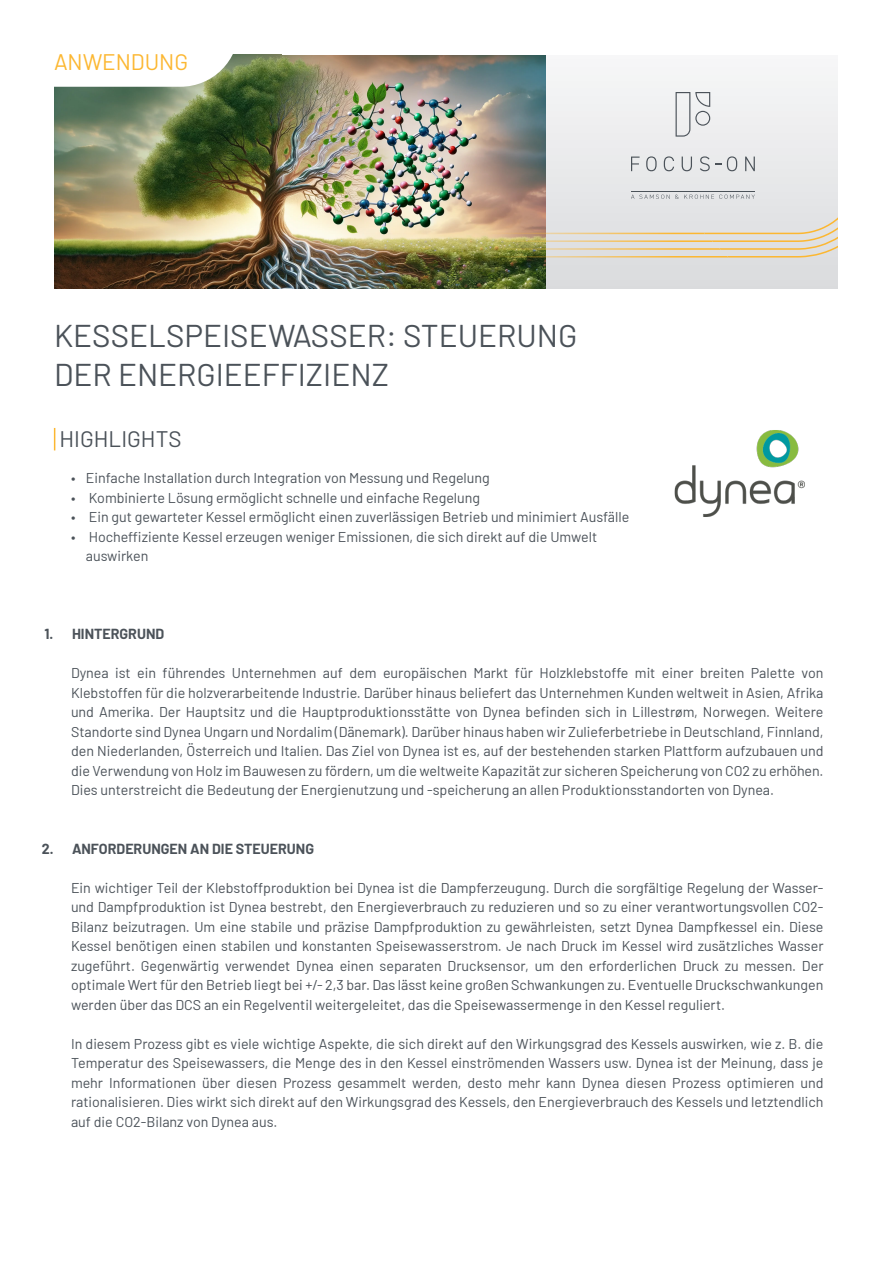
<style>
.page{position:relative;width:893px;height:1263px;background:#fff}
.page>*{position:absolute;margin:0;border:0;box-sizing:border-box;transform-origin:0 0}
.t1{font:31.5px/39px "Barlow";color:#4b5259}
.Highlights{font:22.5px "Barlow";color:#4b5259}
.Meta_Title{font:22.5px "Barlow";color:#fcb731}
.Floating_Text{font:14.25px/19.5px "Barlow";color:#4b5259;text-align:justify}
.Subline{font:700 14.25px "Barlow";color:#4b5259}
</style>
<div class="page">
<img style="left:54px;top:54px;width:493px;height:234px">
<div style="left:547px;top:54px;width:292px;height:234px;background:#dcdddf"></div>
<svg style="left:54px;top:54px;width:185px;height:33px"></svg>
<svg style="left:54px;top:428px;width:1px;height:22px"></svg>
<img style="left:327px;top:54px;width:304px;height:204px">
<svg style="left:631px;top:54px;width:208px;height:204px"></svg>
<img style="left:675px;top:430px;width:130px;height:87px">
<p class="Meta_Title" style="left:54px;top:45px;width:136px">ANWENDUNG</p>
<p class="t1" style="left:54px;top:313px;width:525px">KESSELSPEISEWASSER: STEUERUNG<br>DER ENERGIEEFFIZIENZ</p>
<p class="Highlights" style="left:60px;top:423px;width:124px">HIGHLIGHTS</p>
<p class="Floating_Text" style="left:71px;top:467px;width:420px">• Einfache Installation durch Integration von Messung und Regelung</p>
<p class="Floating_Text" style="left:71px;top:487px;width:411px">• Kombinierte Lösung ermöglicht schnelle und einfache Regelung</p>
<p class="Floating_Text" style="left:71px;top:506px;width:560px">• Ein gut gewarteter Kessel ermöglicht einen zuverlässigen Betrieb und minimiert Ausfälle</p>
<p class="Floating_Text" style="left:86px;top:526px;width:513px;text-indent:-15px">• Hocheffiziente Kessel erzeugen weniger Emissionen, die sich direkt auf die Umwelt auswirken</p>
<p class="Subline" style="left:44px;top:623px;width:10px">1.</p>
<p class="Subline" style="left:42px;top:838px;width:13px">2.</p>
<p class="Subline" style="left:72px;top:623px;width:94px">HINTERGRUND</p>
<p class="Floating_Text" style="left:71px;top:662px;width:754px">Dynea ist ein führendes Unternehmen auf dem europäischen Markt für Holzklebstoffe mit einer breiten Palette von Klebstoffen für die holzverarbeitende Industrie. Darüber hinaus beliefert das Unternehmen Kunden weltweit in Asien, Afrika und Amerika. Der Hauptsitz und die Hauptproduktionsstätte von Dynea befinden sich in Lillestrøm, Norwegen. Weitere Standorte sind Dynea Ungarn und Nordalim (Dänemark). Darüber hinaus haben wir Zulieferbetriebe in Deutschland, Finnland, den Niederlanden, Österreich und Italien. Das Ziel von Dynea ist es, auf der bestehenden starken Plattform aufzubauen und die Verwendung von Holz im Bauwesen zu fördern, um die weltweite Kapazität zur sicheren Speicherung von CO2 zu erhöhen.<br>Dies unterstreicht die Bedeutung der Energienutzung und -speicherung an allen Produktionsstandorten von Dynea.</p>
<p class="Subline" style="left:72px;top:838px;width:244px">ANFORDERUNGEN AN DIE STEUERUNG</p>
<p class="Floating_Text" style="left:71px;top:877px;width:754px">Ein wichtiger Teil der Klebstoffproduktion bei Dynea ist die Dampferzeugung. Durch die sorgfältige Regelung der Wasser&shy;und Dampfproduktion ist Dynea bestrebt, den Energieverbrauch zu reduzieren und so zu einer verantwortungsvollen CO2- Bilanz beizutragen. Um eine stabile und präzise Dampfproduktion zu gewährleisten, setzt Dynea Dampfkessel ein. Diese Kessel benötigen einen stabilen und konstanten Speisewasserstrom. Je nach Druck im Kessel wird zusätzliches Wasser zugeführt. Gegenwärtig verwendet Dynea einen separaten Drucksensor, um den erforderlichen Druck zu messen. Der optimale Wert für den Betrieb liegt bei +/- 2,3 bar. Das lässt keine großen Schwankungen zu. Eventuelle Druckschwankungen werden über das DCS an ein Regelventil weitergeleitet, das die Speisewassermenge in den Kessel reguliert.</p>
<p class="Floating_Text" style="left:71px;top:1033px;width:754px">In diesem Prozess gibt es viele wichtige Aspekte, die sich direkt auf den Wirkungsgrad des Kessels auswirken, wie z. B. die Temperatur des Speisewassers, die Menge des in den Kessel einströmenden Wassers usw. Dynea ist der Meinung, dass je mehr Informationen über diesen Prozess gesammelt werden, desto mehr kann Dynea diesen Prozess optimieren und rationalisieren. Dies wirkt sich direkt auf den Wirkungsgrad des Kessels, den Energieverbrauch des Kessels und letztendlich auf die CO2-Bilanz von Dynea aus.</p>
</div>
